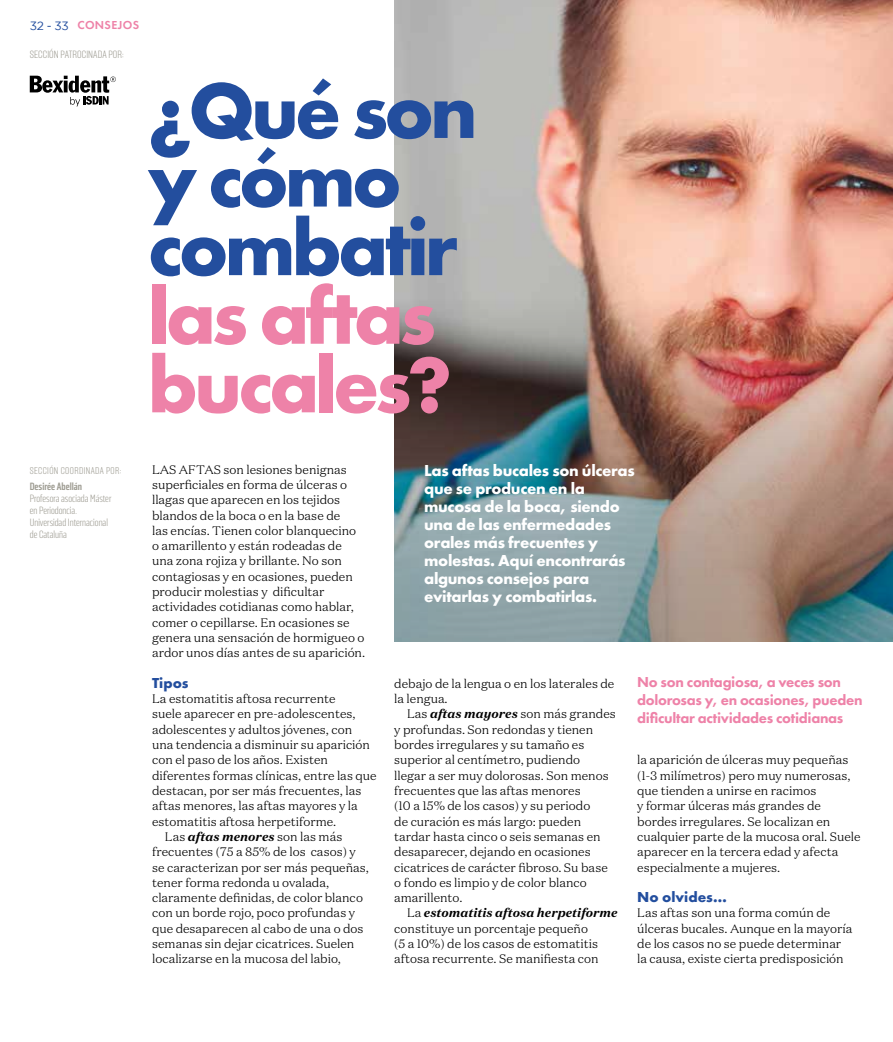
<style>
.page{position:relative;width:893px;height:1042px;background:#fff}
.page>*{position:absolute;margin:0;border:0;box-sizing:border-box;transform-origin:0 0}
.t1{font:700 81.6px/68.6px "Futura PT";letter-spacing:-.05em;color:#234e9e}
.t2{font:700 81.6px/68.6px "Futura PT";letter-spacing:-.05em;color:#ee82a8}
.t3{font:700 16.5px/18px "Futura PT";letter-spacing:-.02em;color:#fff}
.t4{font:800 15px/18px "Futura PT";letter-spacing:-.02em;color:#ee82a8}
.t5{font:700 15px "Futura PT";color:#234e9e}
.t6{font:300 12.3px/15.3px "Domaine Text";color:#000}
.t7{font:600 12px "Futura PT";letter-spacing:.03em;color:#ee82a8}
.t8{font:300 10.5px/12px "Solido Condensed";color:#9d9b91}
.t9{font:700 10.5px "Solido Condensed";color:#9d9b91}
.t10{font:300 9.75px "Solido Condensed";letter-spacing:.04em;color:#9d9b91}
.s1{font-family:"Gotham";font-weight:400;color:#234e9e}
.s2{font-weight:700;font-style:italic}
</style>
<div class="page">
<img style="left:394px;top:0;width:499px;height:298px">
<img style="left:394px;top:298px;width:499px;height:344px">
<svg style="left:30px;top:76px;width:86px;height:30px"></svg>
<p class="t7" style="left:30px;top:18px;width:111px"><span class="s1">32 - 33</span> CONSEJOS</p>
<p class="t8" style="left:30px;top:48px;width:95px">SECCIÓN PATROCINADA POR:</p>
<h1 class="t1" style="left:148px;top:74px;width:331px">¿Qué son y cómo combatir</h1>
<h1 class="t2" style="left:148px;top:280px;width:306px">las aftas bucales?</h1>
<p class="t10" style="left:30px;top:465px;width:93px">SECCIÓN COORDINADA POR:</p>
<p class="t9" style="left:30px;top:480px;width:54px">Desirée Abellán</p>
<p class="t8" style="left:30px;top:493px;width:83px">Profesora asociada Máster en Periodoncia.<br>Universidad Internacional de Cataluña</p>
<p class="t6" style="left:152px;top:461px;width:215px">LAS AFTAS son lesiones benignas superficiales en forma de úlceras o llagas que aparecen en los tejidos blandos de la boca o en la base de<br>las encías. Tienen color blanquecino o amarillento y están rodeadas de una zona rojiza y brillante. No son contagiosas y en ocasiones, pueden producir molestias y dificultar actividades cotidianas como hablar, comer o cepillarse. En ocasiones se genera una sensación de hormigueo o ardor unos días antes de su aparición.</p>
<p class="t5" style="left:152px;top:673px;width:38px">Tipos</p>
<p class="t6" style="left:152px;top:691px;width:185px">La estomatitis aftosa recurrente</p>
<p class="t6" style="left:152px;top:706px;width:205px">suele aparecer en pre-adolescentes,</p>
<p class="t6" style="left:152px;top:721px;width:202px">adolescentes y adultos jóvenes, con</p>
<p class="t6" style="left:152px;top:737px;width:219px">una tendencia a disminuir su aparición</p>
<p class="t6" style="left:152px;top:752px;width:177px">con el paso de los años. Existen</p>
<p class="t6" style="left:152px;top:767px;width:226px">diferentes formas clínicas, entre las que</p>
<p class="t6" style="left:152px;top:783px;width:211px">destacan, por ser más frecuentes, las</p>
<p class="t6" style="left:152px;top:798px;width:207px">aftas menores, las aftas mayores y la</p>
<p class="t6" style="left:152px;top:813px;width:186px">estomatitis aftosa herpetiforme.</p>
<p class="t6" style="left:165px;top:829px;width:179px">Las <span class="s2">aftas menores</span> son las más</p>
<p class="t6" style="left:152px;top:844px;width:205px">frecuentes (75 a 85% de los casos) y</p>
<p class="t6" style="left:152px;top:859px;width:218px">se caracterizan por ser más pequeñas,</p>
<p class="t6" style="left:152px;top:874px;width:178px">tener forma redonda u ovalada,</p>
<p class="t6" style="left:152px;top:890px;width:212px">claramente definidas, de color blanco</p>
<p class="t6" style="left:152px;top:905px;width:204px">con un borde rojo, poco profundas y</p>
<p class="t6" style="left:152px;top:920px;width:213px">que desaparecen al cabo de una o dos</p>
<p class="t6" style="left:152px;top:936px;width:204px">semanas sin dejar cicatrices. Suelen</p>
<p class="t6" style="left:152px;top:951px;width:190px">localizarse en la mucosa del labio,</p>
<h2 class="t3" style="left:424px;top:461px;width:212px">Las aftas bucales son úlceras que se producen en la mucosa de la boca, siendo una de las enfermedades orales más frecuentes y molestas. Aquí encontrarás algunos consejos para evitarlas y combatirlas.</h2>
<p class="t6" style="left:394px;top:676px;width:222px">debajo de la lengua o en los laterales de la lengua.</p>
<p class="t6" style="left:394px;top:706px;width:223px;text-indent:13px">Las <span class="s2">aftas mayores</span> son más grandes y profundas. Son redondas y tienen bordes irregulares y su tamaño es superior al centímetro, pudiendo<br>llegar a ser muy dolorosas. Son menos frecuentes que las aftas menores<br>(10 a 15% de los casos) y su periodo<br>de curación es más largo: pueden tardar hasta cinco o seis semanas en desaparecer, dejando en ocasiones cicatrices de carácter fibroso. Su base o fondo es limpio y de color blanco amarillento.</p>
<p class="t6" style="left:394px;top:905px;width:225px;text-indent:13px">La <span class="s2">estomatitis aftosa herpetiforme </span>constituye un porcentaje pequeño<br>(5 a 10%) de los casos de estomatitis aftosa recurrente. Se manifiesta con</p>
<p class="t4" style="left:637px;top:672px;width:227px">No son contagiosa, a veces son dolorosas y, en ocasiones, pueden dificultar actividades cotidianas</p>
<p class="t6" style="left:637px;top:752px;width:225px">la aparición de úlceras muy pequeñas (1-3 milímetros) pero muy numerosas, que tienden a unirse en racimos<br>y formar úlceras más grandes de bordes irregulares. Se localizan en cualquier parte de la mucosa oral. Suele aparecer en la tercera edad y afecta especialmente a mujeres.</p>
<p class="t5" style="left:637px;top:887px;width:91px">No olvides…</p>
<p class="t6" style="left:637px;top:905px;width:217px">Las aftas son una forma común de úlceras bucales. Aunque en la mayoría de los casos no se puede determinar la causa, existe cierta predisposición</p>
</div>
